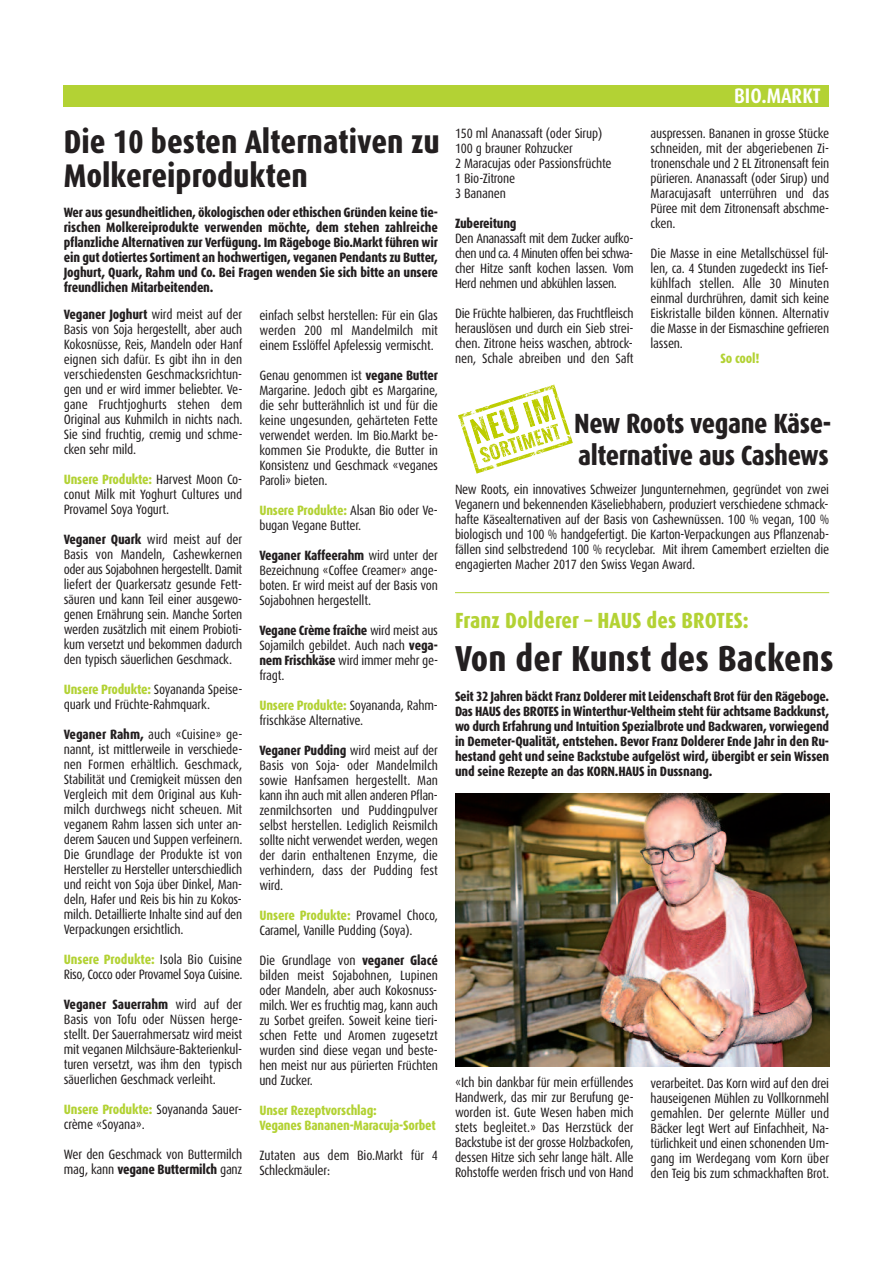
<style>
.page{position:relative;width:893px;height:1263px;background:#fff}
.page>*{position:absolute;margin:0;border:0;box-sizing:border-box;transform-origin:0 0}
.t1{font:800 36.15px "Dax Condensed";letter-spacing:.005em;color:#231f20}
.t2{font:800 32.85px/33.9px "Dax Condensed";color:#231f20}
.t3{font:800 27.75px/32.4px "Dax Condensed";letter-spacing:-.015em;color:#231f20}
.t4{font:800 21.9px "Dax Condensed";letter-spacing:.005em;color:#b3d234}
.t5{font:700 21px "Dax Condensed";color:#fff}
.t6{font:13.5px/15px "Dax Condensed";letter-spacing:-.015em;color:#231f20;text-align:justify}
.t7{font:800 13.5px/15px "Dax Condensed";letter-spacing:-.015em;color:#231f20;text-align:justify}
.t8{font:800 13.5px/15px "Dax Condensed";letter-spacing:-.015em;color:#b3d234}
.s1{font-weight:800}
.s2{font-weight:800;color:#b3d234}
</style>
<div class="page">
<div style="left:64px;top:85px;width:765px;height:21px;background:#b3d234"></div>
<hr style="left:455px;top:592px;width:374px;height:1px;background:#b3d234">
<svg style="left:458px;top:385px;width:115px;height:89px"></svg>
<img style="left:455px;top:794px;width:374px;height:273px">
<h2 class="t2" style="left:64px;top:127px;width:378px">Die 10 besten Alternativen zu<br>Molkereiprodukten</h2>
<p class="t7" style="left:64px;top:206px;width:376px">Wer aus gesundheitlichen, ökologischen oder ethischen Gründen keine tie&shy;rischen Molkereiprodukte verwenden möchte, dem stehen zahlreiche pflanzliche Alternativen zur Verfügung. Im Rägeboge Bio.Markt führen wir ein gut dotiertes Sortiment an hochwertigen, veganen Pendants zu Butter, Joghurt, Quark, Rahm und Co. Bei Fragen wenden Sie sich bitte an unsere freundlichen Mitarbeitenden.</p>
<p class="t6" style="left:64px;top:307px;width:180px"><span class="s1">Veganer Joghurt</span> wird meist auf der Basis von Soja hergestellt, aber auch Kokosnüsse, Reis, Mandeln oder Hanf eignen sich dafür. Es gibt ihn in den verschiedensten Geschmacksrichtun&shy;gen und er wird immer beliebter. Ve&shy;gane Fruchtjoghurts stehen dem Original aus Kuhmilch in nichts nach.<br>Sie sind fruchtig, cremig und schme&shy;cken sehr mild.</p>
<p class="t6" style="left:64px;top:472px;width:180px"><span class="s2">Unsere Produkte:</span> Harvest Moon Co&shy;conut Milk mit Yoghurt Cultures und Provamel Soya Yogurt.</p>
<p class="t6" style="left:64px;top:532px;width:180px"><span class="s1">Veganer Quark</span> wird meist auf der Basis von Mandeln, Cashewkernen oder aus Sojabohnen hergestellt. Damit liefert der Quarkersatz gesunde Fett&shy;säuren und kann Teil einer ausgewo&shy;genen Ernährung sein. Manche Sorten werden zusätzlich mit einem Probioti&shy;kum versetzt und bekommen dadurch den typisch säuerlichen Geschmack.</p>
<p class="t6" style="left:64px;top:682px;width:180px"><span class="s2">Unsere Produkte:</span> Soyananda Speise&shy;quark und Früchte-Rahmquark.</p>
<p class="t6" style="left:64px;top:727px;width:180px"><span class="s1">Veganer Rahm,</span> auch «Cuisine» ge&shy;nannt, ist mittlerweile in verschiede&shy;nen Formen erhältlich. Geschmack, Stabilität und Cremigkeit müssen den Vergleich mit dem Original aus Kuh&shy;milch durchwegs nicht scheuen. Mit veganem Rahm lassen sich unter an&shy;derem Saucen und Suppen verfeinern.<br>Die Grundlage der Produkte ist von Hersteller zu Hersteller unterschiedlich und reicht von Soja über Dinkel, Man&shy;deln, Hafer und Reis bis hin zu Kokos&shy;milch. Detaillierte Inhalte sind auf den Verpackungen ersichtlich.</p>
<p class="t6" style="left:64px;top:952px;width:180px"><span class="s2">Unsere Produkte:</span> Isola Bio Cuisine<br>Riso, Cocco oder Provamel Soya Cuisine.</p>
<p class="t6" style="left:64px;top:997px;width:180px"><span class="s1">Veganer Sauerrahm</span> wird auf der Basis von Tofu oder Nüssen herge&shy;stellt. Der Sauerrahmersatz wird meist mit veganen Milchsäure-Bakterienkul&shy;turen versetzt, was ihm den typisch säuerlichen Geschmack verleiht.</p>
<p class="t6" style="left:64px;top:1102px;width:180px"><span class="s2">Unsere Produkte:</span> Soyananda Sauer&shy;crème «Soyana».</p>
<p class="t6" style="left:64px;top:1147px;width:180px">Wer den Geschmack von Buttermilch mag, kann <span class="s1">vegane Buttermilch</span> ganz</p>
<p class="t6" style="left:259px;top:308px;width:180px">einfach selbst herstellen: Für ein Glas werden 200 ml Mandelmilch mit einem Esslöffel Apfelessig vermischt.</p>
<p class="t6" style="left:259px;top:368px;width:180px">Genau genommen ist <span class="s1">vegane Butter </span>Margarine. Jedoch gibt es Margarine, die sehr butterähnlich ist und für die keine ungesunden, gehärteten Fette verwendet werden. Im Bio.Markt be&shy;kommen Sie Produkte, die Butter in Konsistenz und Geschmack «veganes Paroli» bieten.</p>
<p class="t6" style="left:259px;top:503px;width:180px"><span class="s2">Unsere Produkte:</span> Alsan Bio oder Ve&shy;bugan Vegane Butter.</p>
<p class="t6" style="left:259px;top:548px;width:180px"><span class="s1">Veganer Kaffeerahm</span> wird unter der Bezeichnung «Coffee Creamer» ange&shy;boten. Er wird meist auf der Basis von Sojabohnen hergestellt.</p>
<p class="t6" style="left:259px;top:623px;width:180px"><span class="s1">Vegane Crème fraîche</span> wird meist aus Sojamilch gebildet. Auch nach <span class="s1">vega&shy;nem Frischkäse</span> wird immer mehr ge&shy;fragt.</p>
<p class="t6" style="left:259px;top:698px;width:180px"><span class="s2">Unsere Produkte:</span> Soyananda, Rahm&shy;frischkäse Alternative.</p>
<p class="t6" style="left:259px;top:743px;width:180px"><span class="s1">Veganer Pudding</span> wird meist auf der Basis von Soja- oder Mandelmilch sowie Hanfsamen hergestellt. Man kann ihn auch mit allen anderen Pflan&shy;zenmilchsorten und Puddingpulver selbst herstellen. Lediglich Reismilch sollte nicht verwendet werden, wegen der darin enthaltenen Enzyme, die verhindern, dass der Pudding fest wird.</p>
<p class="t6" style="left:259px;top:908px;width:180px"><span class="s2">Unsere Produkte:</span> Provamel Choco,<br>Caramel, Vanille Pudding (Soya).</p>
<p class="t6" style="left:259px;top:953px;width:180px">Die Grundlage von <span class="s1">veganer Glacé </span>bilden meist Sojabohnen, Lupinen oder Mandeln, aber auch Kokosnuss&shy;milch. Wer es fruchtig mag, kann auch zu Sorbet greifen. Soweit keine tieri&shy;schen Fette und Aromen zugesetzt wurden sind diese vegan und beste&shy;hen meist nur aus pürierten Früchten und Zucker.</p>
<p class="t8" style="left:259px;top:1103px;width:178px">Unser Rezeptvorschlag:<br>Veganes Bananen-Maracuja-Sorbet</p>
<p class="t6" style="left:259px;top:1148px;width:180px">Zutaten aus dem Bio.Markt für 4<br>Schleckmäuler:</p>
<p class="t6" style="left:455px;top:127px;width:158px;text-align:left">150 ml Ananassaft (oder Sirup)<br>100 g brauner Rohzucker<br>2 Maracujas oder Passionsfrüchte<br>1 Bio-Zitrone<br>3 Bananen</p>
<p class="t7" style="left:455px;top:217px;width:63px">Zubereitung</p>
<p class="t6" style="left:455px;top:232px;width:180px">Den Ananassaft mit dem Zucker aufko&shy;chen und ca. 4 Minuten offen bei schwa&shy;cher Hitze sanft kochen lassen. Vom Herd nehmen und abkühlen lassen.</p>
<p class="t6" style="left:455px;top:307px;width:180px">Die Früchte halbieren, das Fruchtfleisch herauslösen und durch ein Sieb strei&shy;chen. Zitrone heiss waschen, abtrock&shy;nen, Schale abreiben und den Saft</p>
<h3 class="t5" style="left:734px;top:87px;width:88px">BIO.MARKT</h3>
<p class="t6" style="left:651px;top:127px;width:180px">auspressen. Bananen in grosse Stücke schneiden, mit der abgeriebenen Zi&shy;tronenschale und 2 EL Zitronensaft fein pürieren. Ananassaft (oder Sirup) und Maracujasaft unterrühren und das Püree mit dem Zitronensaft abschme&shy;cken.</p>
<p class="t6" style="left:651px;top:247px;width:180px">Die Masse in eine Metallschüssel fül&shy;len, ca. 4 Stunden zugedeckt ins Tief&shy;kühlfach stellen. Alle 30 Minuten einmal durchrühren, damit sich keine Eiskristalle bilden können. Alternativ die Masse in der Eismaschine gefrieren lassen.</p>
<p class="t8" style="left:720px;top:352px;width:40px">So cool!</p>
<h3 class="t3" style="left:574px;top:408px;width:258px">New Roots vegane Käse&shy;alternative aus Cashews</h3>
<p class="t6" style="left:455px;top:482px;width:376px">New Roots, ein innovatives Schweizer Jungunternehmen, gegründet von zwei Veganern und bekennenden Käseliebhabern, produziert verschiedene schmack&shy;hafte Käsealternativen auf der Basis von Cashewnüssen. 100 % vegan, 100 % biologisch und 100 % handgefertigt. Die Karton-Verpackungen aus Pflanzenab&shy;fällen sind selbstredend 100 % recyclebar. Mit ihrem Camembert erzielten die engagierten Macher 2017 den Swiss Vegan Award.</p>
<h3 class="t4" style="left:455px;top:611px;width:295px">Franz Dolderer – HAUS des BROTES:</h3>
<h1 class="t1" style="left:455px;top:643px;width:380px">Von der Kunst des Backens</h1>
<p class="t7" style="left:455px;top:689px;width:376px">Seit 32 Jahren bäckt Franz Dolderer mit Leidenschaft Brot für den Rägeboge.<br>Das HAUS des BROTES in Winterthur-Veltheim steht für achtsame Backkunst, wo durch Erfahrung und Intuition Spezialbrote und Backwaren, vorwiegend in Demeter-Qualität, entstehen. Bevor Franz Dolderer Ende Jahr in den Ru&shy;hestand geht und seine Backstube aufgelöst wird, übergibt er sein Wissen und seine Rezepte an das KORN.HAUS in Dussnang.</p>
<p class="t6" style="left:455px;top:1076px;width:180px">«Ich bin dankbar für mein erfüllendes Handwerk, das mir zur Berufung ge&shy;worden ist. Gute Wesen haben mich stets begleitet.» Das Herzstück der Backstube ist der grosse Holzbackofen, dessen Hitze sich sehr lange hält. Alle Rohstoffe werden frisch und von Hand</p>
<p class="t6" style="left:651px;top:1076px;width:180px">verarbeitet. Das Korn wird auf den drei hauseigenen Mühlen zu Vollkornmehl gemahlen. Der gelernte Müller und Bäcker legt Wert auf Einfachheit, Na&shy;türlichkeit und einen schonenden Um&shy;gang im Werdegang vom Korn über den Teig bis zum schmackhaften Brot.</p>
</div>
